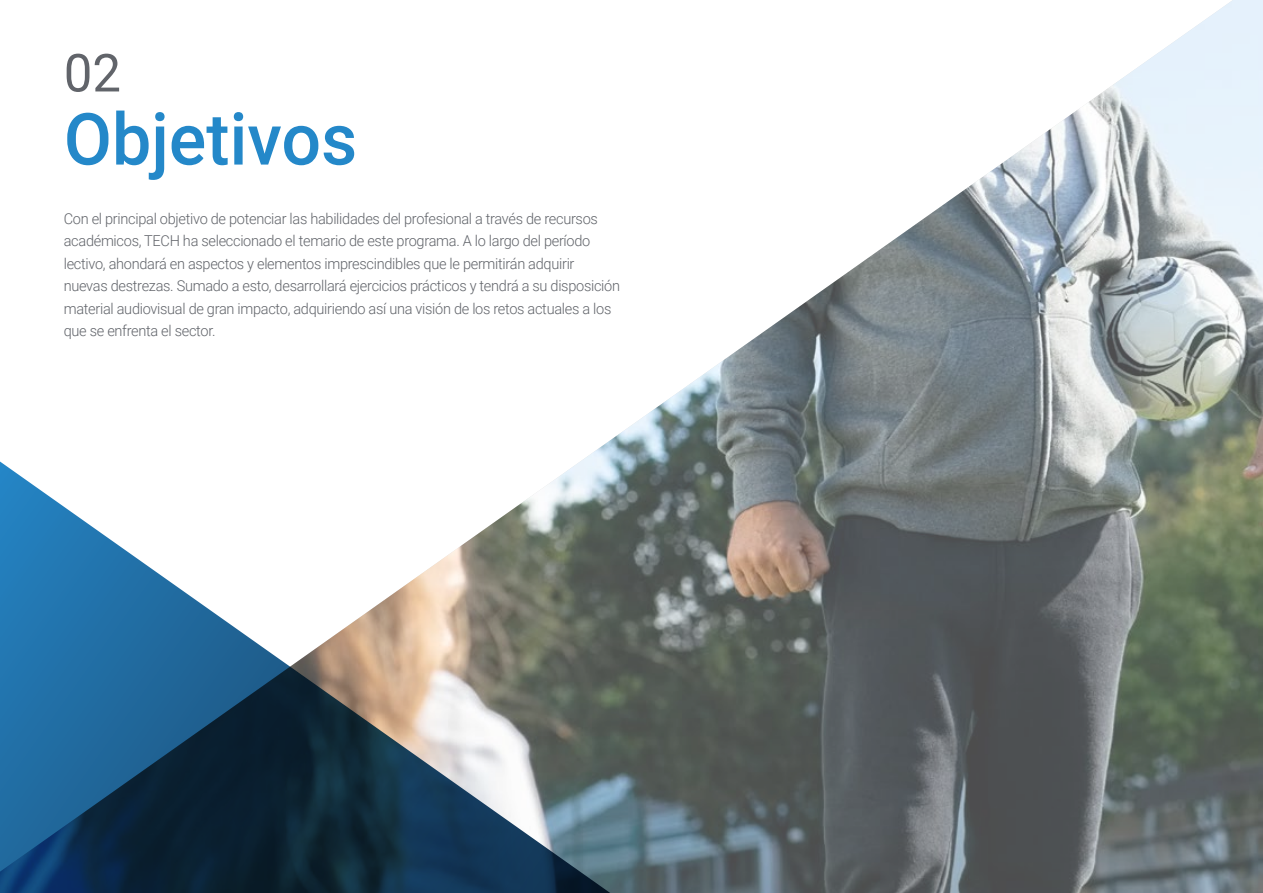
<style>
.page{position:relative;width:1263px;height:893px;background:#fff}
.page>*{position:absolute;margin:0;border:0;box-sizing:border-box;transform-origin:0 0}
.t1{font:500 72px "Roboto";color:#2488c9}
.t2{font:52.5px "Roboto";color:#61646a}
.t3{font:300 15px/22.5px "Roboto";letter-spacing:-.02em;color:#61646a}
</style>
<div class="page">
<img style="left:602px;top:0;width:661px;height:893px">
<svg style="left:0;top:446px;width:640px;height:447px"></svg>
<h2 class="t2" style="left:64px;top:36px;width:59px">02</h2>
<h1 class="t1" style="left:64px;top:89px;width:295px">Objetivos</h1>
<p class="t3" style="left:64px;top:207px;width:558px">Con el principal objetivo de potenciar las habilidades del profesional a través de recursos académicos, TECH ha seleccionado el temario de este programa. A lo largo del período lectivo, ahondará en aspectos y elementos imprescindibles que le permitirán adquirir nuevas destrezas. Sumado a esto, desarrollará ejercicios prácticos y tendrá a su disposición material audiovisual de gran impacto, adquiriendo así una visión de los retos actuales a los que se enfrenta el sector.</p>
</div>
